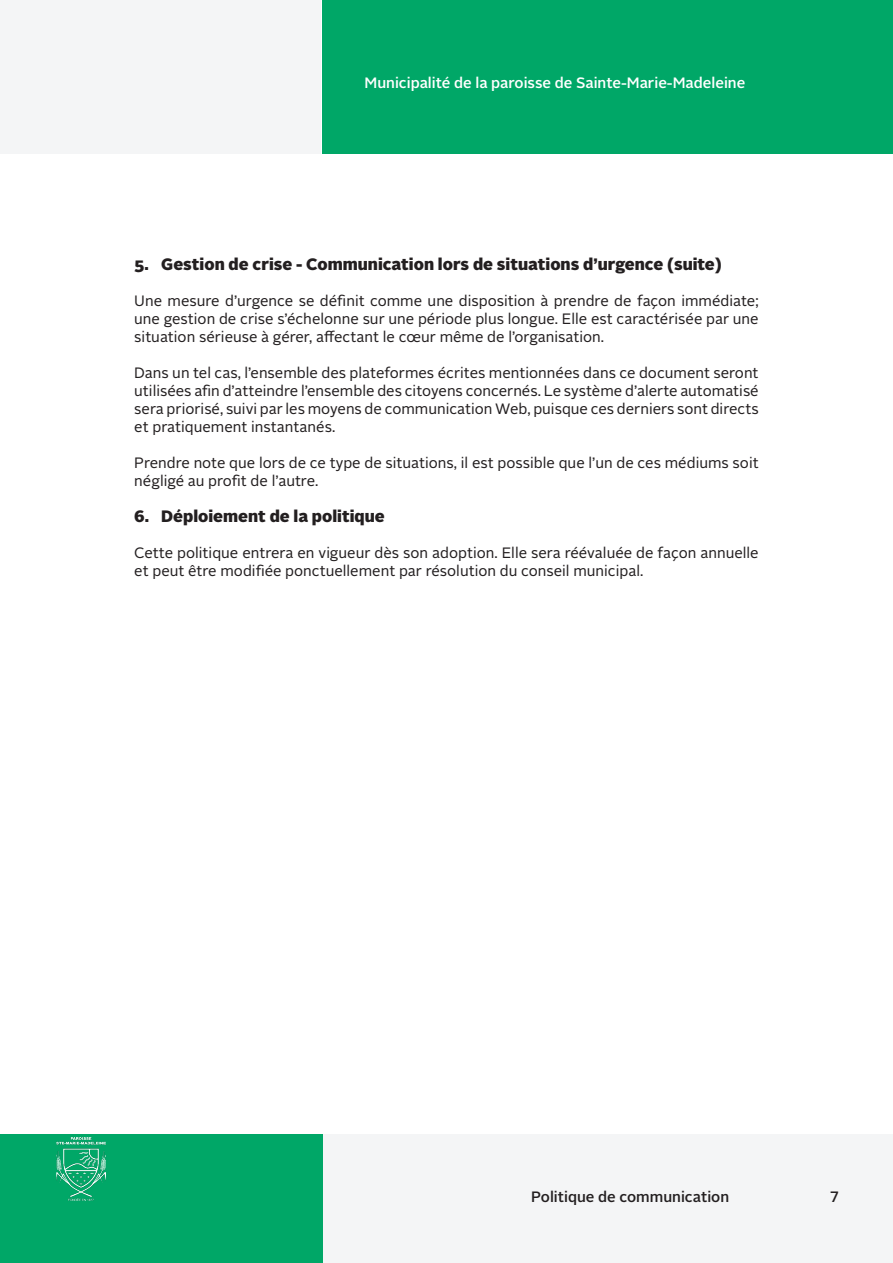
<style>
.page{position:relative;width:893px;height:1263px;background:#fff}
.page>*{position:absolute;margin:0;border:0;box-sizing:border-box;transform-origin:0 0}
.t1{font:900 16.5px "Alright Sans";color:#231f20}
.Corps_de_texte_-_Esp{font:15px/18px "Alright Sans";color:#231f20;text-align:justify}
.t2{font:500 15px "Alright Sans";color:#fff}
.t3{font:500 15px "Alright Sans";color:#231f20}
</style>
<div class="page">
<div style="left:322px;top:0;width:571px;height:154px;background:#00a767"></div>
<div style="left:0;top:1134px;width:323px;height:129px;background:#00a767"></div>
<div style="left:0;top:0;width:321px;height:154px;background:#f4f5f6"></div>
<div style="left:323px;top:1134px;width:570px;height:129px;background:#f4f5f6"></div>
<img style="left:56px;top:1137px;width:50px;height:63px">
<p class="t2" style="left:364px;top:72px;width:382px">Municipalité de la paroisse de Sainte-Marie-Madeleine</p>
<p class="t1" style="left:134px;top:252px;width:589px">5. Gestion de crise - Communication lors de situations d’urgence (suite)</p>
<p class="Corps_de_texte_-_Esp" style="left:134px;top:292px;width:626px">Une mesure d’urgence se définit comme une disposition à prendre de façon immédiate; une gestion de crise s’échelonne sur une période plus longue. Elle est caractérisée par une situation sérieuse à gérer, affectant le cœur même de l’organisation.</p>
<p class="Corps_de_texte_-_Esp" style="left:134px;top:364px;width:626px">Dans un tel cas, l’ensemble des plateformes écrites mentionnées dans ce document seront utilisées afin d’atteindre l’ensemble des citoyens concernés. Le système d’alerte automatisé sera priorisé, suivi par les moyens de communication Web, puisque ces derniers sont directs et pratiquement instantanés.</p>
<p class="Corps_de_texte_-_Esp" style="left:134px;top:454px;width:626px">Prendre note que lors de ce type de situations, il est possible que l’un de ces médiums soit négligé au profit de l’autre.</p>
<p class="t1" style="left:134px;top:504px;width:252px">6. Déploiement de la politique</p>
<p class="Corps_de_texte_-_Esp" style="left:134px;top:544px;width:626px">Cette politique entrera en vigueur dès son adoption. Elle sera réévaluée de façon annuelle et peut être modifiée ponctuellement par résolution du conseil municipal.</p>
<p class="t3" style="left:531px;top:1187px;width:199px">Politique de communication</p>
<p class="t3" style="left:830px;top:1187px;width:10px">7</p>
</div>
